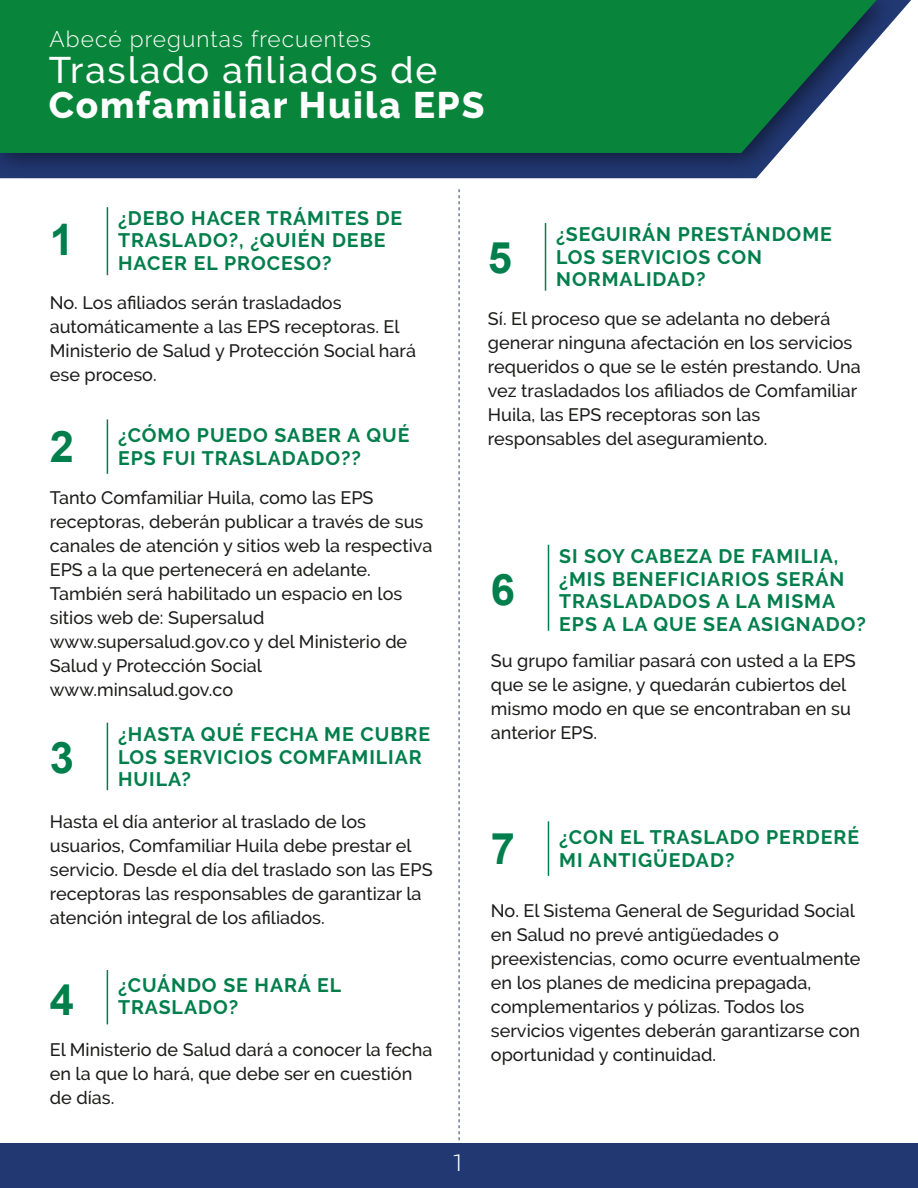
<style>
.page{position:relative;width:918px;height:1188px;background:#fff}
.page>*{position:absolute;margin:0;border:0;box-sizing:border-box;transform-origin:0 0}
.t1{font:700 43.5px "Arial";color:#007e4b}
.t2{font:500 36.75px "Raleway";letter-spacing:.05em;color:#fff}
.t3{font:800 36.75px "Raleway";letter-spacing:.05em;color:#fff}
.t4{font:300 23.25px "Roboto";color:#fff}
.t5{font:300 22.5px "Raleway";letter-spacing:.05em;color:#fff}
.t6{font:700 19.5px/22.5px "Raleway";letter-spacing:.05em;color:#007e4b}
.t7{font:500 18px/24px "Raleway";color:#1c1c1b}
</style>
<div class="page">
<div style="left:0;top:1144px;width:918px;height:44px;background:#223872"></div>
<svg style="left:459px;top:189px;width:1px;height:955px"></svg>
<img style="left:0;top:0;width:907px;height:179px">
<svg style="left:0;top:0;width:877px;height:153px;background:#148744"></svg>
<hr style="left:107px;top:207px;width:1px;height:68px;background:#007e4b">
<hr style="left:107px;top:419px;width:1px;height:55px;background:#007e4b">
<hr style="left:107px;top:723px;width:1px;height:67px;background:#007e4b">
<hr style="left:107px;top:970px;width:1px;height:54px;background:#007e4b">
<hr style="left:545px;top:223px;width:1px;height:68px;background:#007e4b">
<hr style="left:548px;top:545px;width:1px;height:86px;background:#007e4b">
<hr style="left:548px;top:821px;width:1px;height:55px;background:#007e4b">
<p class="t5" style="left:50px;top:30px;width:323px">Abecé preguntas frecuentes</p>
<h2 class="t2" style="left:49px;top:49px;width:390px">Traslado afiliados de</h2>
<h2 class="t3" style="left:49px;top:84px;width:437px">Comfamiliar Huila EPS</h2>
<h1 class="t1" style="left:50px;top:214px;width:26px">1</h1>
<p class="t6" style="left:118px;top:207px;width:286px">¿DEBO HACER TRÁMITES DE<br>TRASLADO?, ¿QUIÉN DEBE<br>HACER EL PROCESO?</p>
<h1 class="t1" style="left:488px;top:233px;width:26px">5</h1>
<p class="t6" style="left:556px;top:223px;width:277px">¿SEGUIRÁN PRESTÁNDOME<br>LOS SERVICIOS CON<br>NORMALIDAD?</p>
<p class="t7" style="left:50px;top:290px;width:368px">No. Los afiliados serán trasladados automáticamente a las EPS receptoras. El Ministerio de Salud y Protección Social hará ese proceso.</p>
<h1 class="t1" style="left:50px;top:421px;width:26px">2</h1>
<p class="t6" style="left:118px;top:424px;width:293px">¿CÓMO PUEDO SABER A QUÉ<br>EPS FUI TRASLADADO??</p>
<p class="t7" style="left:50px;top:486px;width:384px">Tanto Comfamiliar Huila, como las EPS receptoras, deberán publicar a través de sus canales de atención y sitios web la respectiva EPS a la que pertenecerá en adelante.<br>También será habilitado un espacio en los sitios web de: Supersalud www.supersalud.gov.co y del Ministerio de Salud y Protección Social www.minsalud.gov.co</p>
<h1 class="t1" style="left:50px;top:732px;width:26px">3</h1>
<p class="t6" style="left:118px;top:723px;width:314px">¿HASTA QUÉ FECHA ME CUBRE<br>LOS SERVICIOS COMFAMILIAR<br>HUILA?</p>
<p class="t7" style="left:50px;top:809px;width:384px">Hasta el día anterior al traslado de los usuarios, Comfamiliar Huila debe prestar el servicio. Desde el día del traslado son las EPS receptoras las responsables de garantizar la atención integral de los afiliados.</p>
<h1 class="t1" style="left:50px;top:974px;width:26px">4</h1>
<p class="t6" style="left:118px;top:974px;width:225px">¿CUÁNDO SE HARÁ EL</p>
<p class="t6" style="left:118px;top:996px;width:122px">TRASLADO?</p>
<p class="t7" style="left:50px;top:1038px;width:384px">El Ministerio de Salud dará a conocer la fecha en la que lo hará, que debe ser en cuestión de días.</p>
<p class="t4" style="left:452px;top:1149px;width:14px">1</p>
<p class="t7" style="left:488px;top:307px;width:374px">Sí. El proceso que se adelanta no deberá generar ninguna afectación en los servicios requeridos o que se le estén prestando. Una vez trasladados los afiliados de Comfamiliar Huila, las EPS receptoras son las responsables del aseguramiento.</p>
<h1 class="t1" style="left:491px;top:564px;width:26px">6</h1>
<p class="t6" style="left:559px;top:545px;width:308px">SI SOY CABEZA DE FAMILIA, ¿MIS BENEFICIARIOS SERÁN<br>TRASLADADOS A LA MISMA<br>EPS A LA QUE SEA ASIGNADO?</p>
<p class="t7" style="left:491px;top:649px;width:366px">Su grupo familiar pasará con usted a la EPS que se le asigne, y quedarán cubiertos del mismo modo en que se encontraban en su anterior EPS.</p>
<h1 class="t1" style="left:491px;top:823px;width:26px">7</h1>
<p class="t6" style="left:559px;top:826px;width:302px">¿CON EL TRASLADO PERDERÉ</p>
<p class="t6" style="left:559px;top:849px;width:177px">MI ANTIGÜEDAD?</p>
<p class="t7" style="left:491px;top:899px;width:371px">No. El Sistema General de Seguridad Social en Salud no prevé antigüedades o preexistencias, como ocurre eventualmente en los planes de medicina prepagada, complementarios y pólizas. Todos los servicios vigentes deberán garantizarse con oportunidad y continuidad.</p>
</div>
